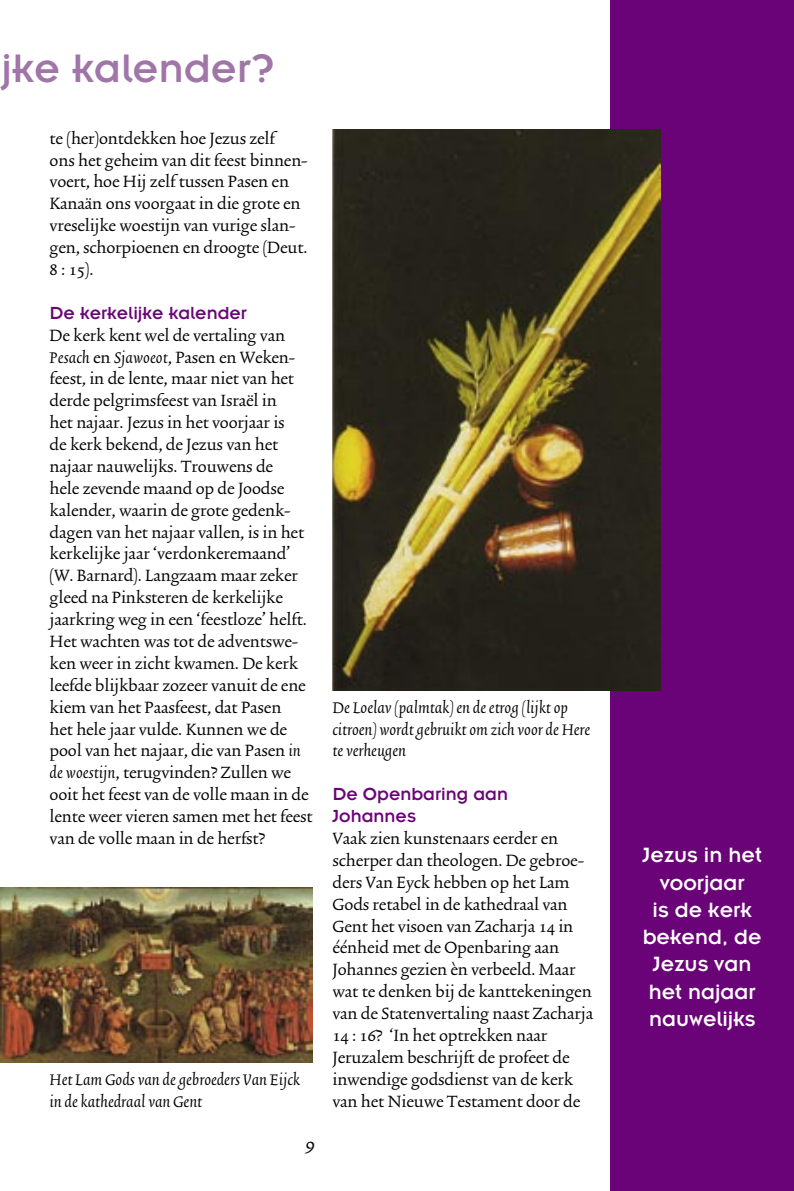
<style>
.page{position:relative;width:794px;height:1191px;background:#fff}
.page>*{position:absolute;margin:0;border:0;box-sizing:border-box;transform-origin:0 0}
.t1{font:43.75px "Insignia";letter-spacing:.005em;color:#a075a8}
.t2{font:22.75px/27.3px "Insignia";color:#fff;text-align:center}
.t3{font:21px "Trinite No 1 Rom Wid";color:#000}
.t4{font:19.25px/21.9px "Trinite No 2 Rom Wid";letter-spacing:-.005em;color:#000}
.t5{font:italic 19.25px/21.9px "Trinite No 2";color:#000}
.t6{font:19.25px/21.9px "Insignia";color:#6b0378}
.s1{font-family:"Trinite No 2";font-style:italic}
</style>
<div class="page">
<div style="left:610px;top:0;width:184px;height:1191px;background:#6b0378"></div>
<img style="left:332px;top:129px;width:328px;height:562px">
<img style="left:0;top:887px;width:313px;height:175px">
<h1 class="t1" style="left:2px;top:46px;width:275px">jke kalender?</h1>
<p class="t4" style="left:50px;top:128px;width:259px">te (her)ontdekken hoe Jezus zelf<br>ons het geheim van dit feest binnen&shy;voert, hoe Hij zelf tussen Pasen en<br>Kanaän ons voorgaat in die grote en vreselijke woestijn van vurige slan&shy;gen, schorpioenen en droogte (Deut.<br>8 : 15).</p>
<p class="t6" style="left:50px;top:302px;width:199px">De kerkelijke kalender</p>
<p class="t4" style="left:50px;top:325px;width:264px">De kerk kent wel de vertaling van <span class="s1">Pesach</span> en <span class="s1">Sjawoeot</span>, Pasen en Weken&shy;feest, in de lente, maar niet van het derde pelgrimsfeest van Israël in<br>het najaar. Jezus in het voorjaar is<br>de kerk bekend, de Jezus van het najaar nauwelijks. Trouwens de<br>hele zevende maand op de Joodse kalender, waarin de grote gedenk&shy;dagen van het najaar vallen, is in het kerkelijke jaar ‘verdonkeremaand’ (W. Barnard). Langzaam maar zeker gleed na Pinksteren de kerkelijke jaarkring weg in een ‘feestloze’ helft.<br>Het wachten was tot de adventswe&shy;ken weer in zicht kwamen. De kerk leefde blijkbaar zozeer vanuit de ene kiem van het Paasfeest, dat Pasen<br>het hele jaar vulde. Kunnen we de pool van het najaar, die van Pasen <span class="s1">in de woestijn</span>, terugvinden? Zullen we ooit het feest van de volle maan in de lente weer vieren samen met het feest van de volle maan in de herfst?</p>
<p class="t5" style="left:50px;top:1069px;width:252px">Het Lam Gods van de gebroeders Van Eijck in de kathedraal van Gent</p>
<p class="t3" style="left:306px;top:1134px;width:10px">9</p>
<p class="t5" style="left:332px;top:697px;width:259px">De Loelav (palmtak) en de etrog (lijkt op citroen) wordt gebruikt om zich voor de Here te verheugen</p>
<p class="t6" style="left:332px;top:783px;width:177px">De Openbaring aan<br>Johannes</p>
<p class="t4" style="left:332px;top:828px;width:262px">Vaak zien kunstenaars eerder en scherper dan theologen. De gebroe&shy;ders Van Eyck hebben op het Lam Gods retabel in de kathedraal van Gent het visoen van Zacharja 14 in éénheid met de Openbaring aan Johannes gezien èn verbeeld. Maar wat te denken bij de kanttekeningen van de Statenvertaling naast Zacharja 14 : 16? ‘In het optrekken naar Jeruzalem beschrijft de profeet de inwendige godsdienst van de kerk van het Nieuwe Testament door de</p>
<p class="t2" style="left:642px;top:841px;width:121px">Jezus in het voorjaar<br>is de kerk bekend, de<br>Jezus van het najaar nauwelijks</p>
</div>
